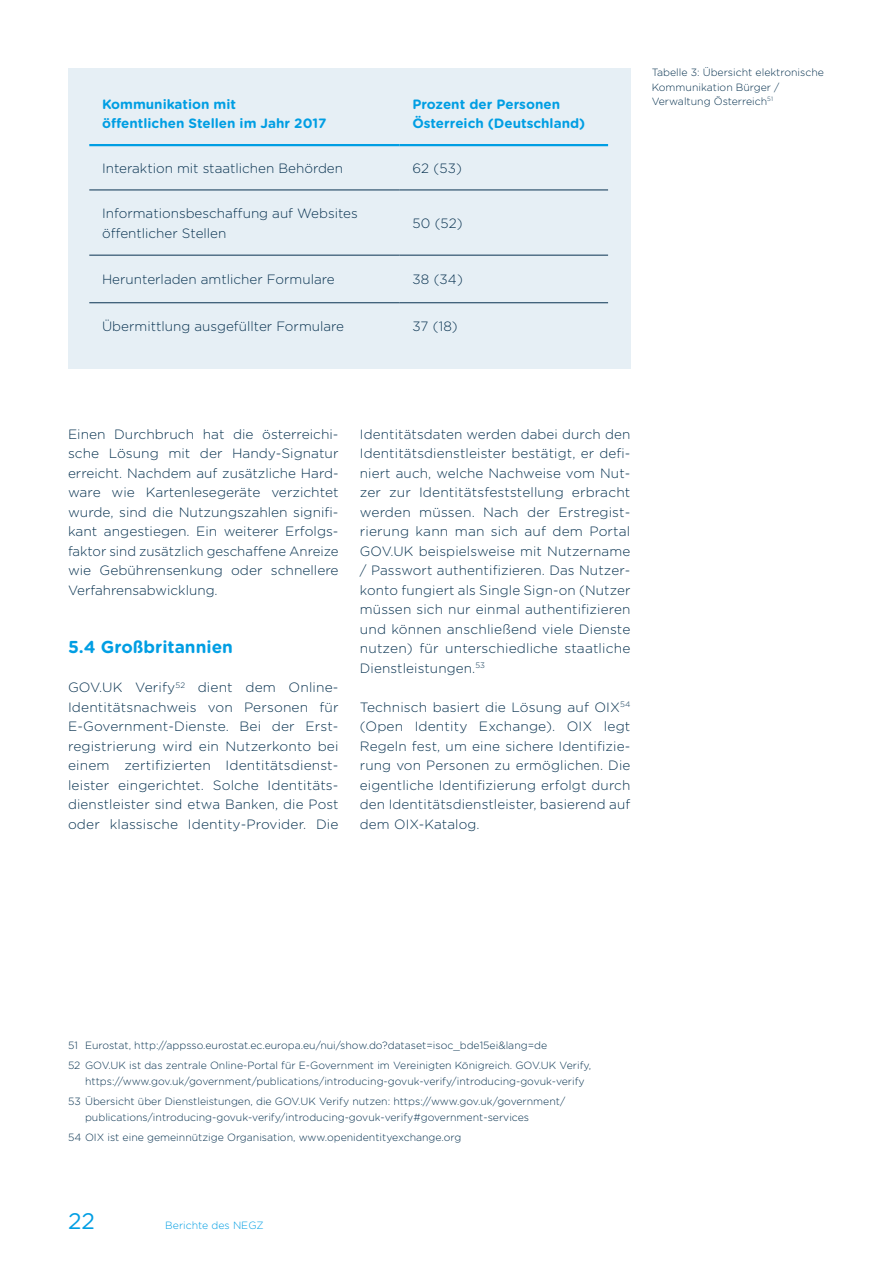
<style>
.page{position:relative;width:893px;height:1263px;background:#fff}
.page>*{position:absolute;margin:0;border:0;box-sizing:border-box;transform-origin:0 0}
.t1{font:22.5px "Gotham Rounded";color:#009ee3}
.t2{font:700 17.25px "Gotham Rounded";color:#009ee3}
.t3{font:300 13.5px/19.5px "Gotham Rounded";color:#093351;text-align:justify}
.t4{font:700 13.5px/19.5px "Gotham Rounded";color:#009ee3}
.t5{font:300 10.5px/20px "Gotham Rounded";color:#093351}
.t6{font:10.5px "Gotham Rounded Light 3";color:#009ee3}
</style>
<div class="page">
<div style="left:68px;top:68px;width:562px;height:301px;background:#e6eff5"></div>
<hr style="left:89px;top:144px;width:311px;height:2px;background:#009ee3">
<hr style="left:400px;top:144px;width:208px;height:2px;background:#009ee3">
<hr style="left:89px;top:255px;width:311px;height:1px;background:#093351">
<hr style="left:89px;top:302px;width:311px;height:1px;background:#093351">
<hr style="left:400px;top:255px;width:208px;height:1px;background:#093351">
<hr style="left:400px;top:302px;width:208px;height:1px;background:#093351">
<hr style="left:89px;top:190px;width:311px;height:1px;background:#093351">
<hr style="left:400px;top:190px;width:208px;height:1px;background:#093351">
<p class="t4" style="left:102px;top:94px;width:226px">Kommunikation mit<br>öffentlichen Stellen im Jahr 2017</p>
<p class="t4" style="left:412px;top:94px;width:174px">Prozent der Personen<br>Österreich (Deutschland)</p>
<p class="t3" style="left:102px;top:158px;width:243px">Interaktion mit staatlichen Behörden</p>
<p class="t3" style="left:412px;top:158px;width:51px">62 (53)</p>
<p class="t3" style="left:102px;top:203px;width:257px">Informationsbeschaffung auf Websites öffentlicher Stellen</p>
<p class="t3" style="left:412px;top:213px;width:52px">50 (52)</p>
<p class="t3" style="left:102px;top:269px;width:234px">Herunterladen amtlicher Formulare</p>
<p class="t3" style="left:412px;top:269px;width:52px">38 (34)</p>
<p class="t3" style="left:102px;top:315px;width:244px">Übermittlung ausgefüllter Formulare</p>
<p class="t3" style="left:412px;top:315px;width:47px">37 (18)</p>
<p class="t5" style="left:652px;top:65px;width:174px;line-height:14.2px">Tabelle 3: Übersicht elektronische<br>Kommunikation Bürger /<br>Verwaltung Österreich<sup>51</sup></p>
<p class="t3" style="left:68px;top:423px;width:272px">Einen Durchbruch hat die österreichi&shy;sche Lösung mit der Handy-Signatur erreicht. Nachdem auf zusätzliche Hard&shy;ware wie Kartenlesegeräte verzichtet wurde, sind die Nutzungszahlen signifi&shy;kant angestiegen. Ein weiterer Erfolgs&shy;faktor sind zusätzlich geschaffene Anreize wie Gebührensenkung oder schnellere Verfahrensabwicklung.</p>
<p class="t2" style="left:68px;top:634px;width:166px">5.4 Großbritannien</p>
<p class="t3" style="left:68px;top:677px;width:272px">GOV.UK Verify<sup>52</sup> dient dem Online-Identitätsnachweis von Personen für E-Government-Dienste. Bei der Erst&shy;registrierung wird ein Nutzerkonto bei einem zertifizierten Identitätsdienst&shy;leister eingerichtet. Solche Identitäts&shy;dienstleister sind etwa Banken, die Post oder klassische Identity-Provider. Die</p>
<p class="t3" style="left:360px;top:423px;width:272px">Identitätsdaten werden dabei durch den Identitätsdienstleister bestätigt, er defi&shy;niert auch, welche Nachweise vom Nut&shy;zer zur Identitätsfeststellung erbracht werden müssen. Nach der Erstregist&shy;rierung kann man sich auf dem Portal GOV.UK beispielsweise mit Nutzername / Passwort authentifizieren. Das Nutzer&shy;konto fungiert als Single Sign-on (Nutzer müssen sich nur einmal authentifizieren und können anschließend viele Dienste nutzen) für unterschiedliche staatliche Dienstleistungen.<sup>53</sup></p>
<p class="t3" style="left:360px;top:696px;width:272px">Technisch basiert die Lösung auf OIX<sup>54 </sup>(Open Identity Exchange). OIX legt Regeln fest, um eine sichere Identifizie&shy;rung von Personen zu ermöglichen. Die eigentliche Identifizierung erfolgt durch den Identitätsdienstleister, basierend auf dem OIX-Katalog.</p>
<p class="t5" style="left:68px;top:1035px;width:525px">51 Eurostat, http://appsso.eurostat.ec.europa.eu/nui/show.do?dataset=isoc_bde15ei&amp;lang=de<br>52 GOV.UK ist das zentrale Online-Portal für E-Government im Vereinigten Königreich. GOV.UK Verify,</p>
<p class="t5" style="left:68px;top:1071px;width:518px;text-indent:17px">https://www.gov.uk/government/publications/introducing-govuk-verify/introducing-govuk-verify<br>53 Übersicht über Dienstleistungen, die GOV.UK Verify nutzen: https://www.gov.uk/government/</p>
<p class="t5" style="left:68px;top:1106px;width:463px;text-indent:17px">publications/introducing-govuk-verify/introducing-govuk-verify#government-services<br>54 OIX ist eine gemeinnützige Organisation, www.openidentityexchange.org</p>
<h1 class="t1" style="left:68px;top:1205px;width:28px">22</h1>
<p class="t6" style="left:165px;top:1218px;width:100px">Berichte des NEGZ</p>
</div>
